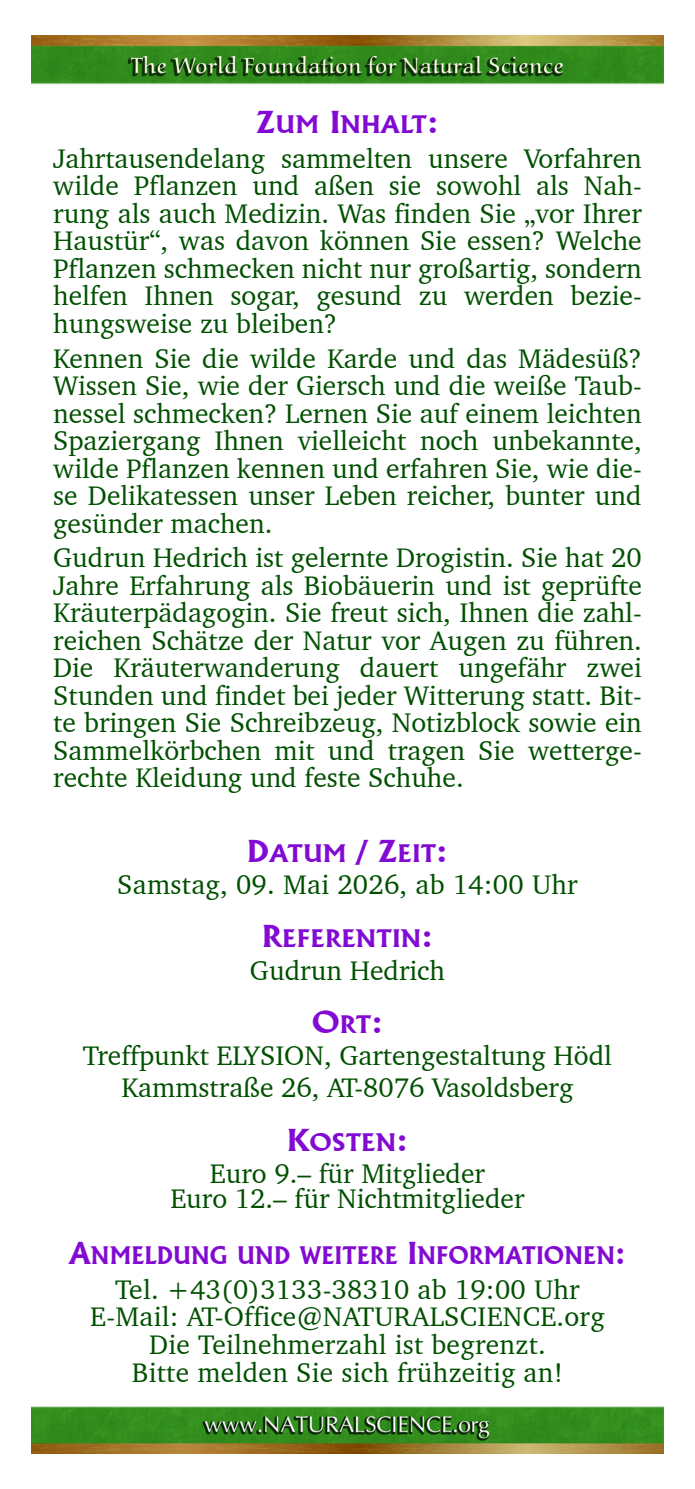
<style>
.page{position:relative;width:695px;height:1489px;background:#fff}
.page>*{position:absolute;margin:0;border:0;box-sizing:border-box;transform-origin:0 0}
.t1{font:29.5px "Flareserif 821 BT Bold SC800";color:#820ad2;scale:1.1 1}
._2_text{font:27.5px/27.5px "Charter BT";color:#005000;text-align:justify}
.short_Text{font:27.5px/27.5px "Charter BT";letter-spacing:.01em;color:#005000;text-align:center}
._1_titel_enchanted{font:27.5px "Charter BT";color:#005000}
._1_titel_enchanted-2{font:23.5px "Flareserif 821 BT Bold SC800";color:#820ad2;scale:1.1 1}
._1_titel_enchanted-3{font:23.5px "Flareserif 821 BT Bold SC800";color:#820ad2}
.s1{font-size:29.5px}
.s2{font-size:23.5px}
</style>
<div class="page">
<img style="left:32px;top:35px;width:631px;height:1418px">
<p class="_1_titel_enchanted-2" style="left:256px;top:110px;width:167px"><span class="s1">Z</span>UM <span class="s1">I</span>NHALT<span class="s1">:</span></p>
<p class="_2_text" style="left:53px;top:144px;width:590px">Jahrtausendelang sammelten unsere Vorfahren wilde Pflanzen und aßen sie sowohl als Nah&shy;rung als auch Medizin. Was finden Sie „vor Ihrer Haustür“, was davon können Sie essen? Welche Pflanzen schmecken nicht nur großartig, sondern helfen Ihnen sogar, gesund zu werden bezie&shy;hungsweise zu bleiben?</p>
<p class="_2_text" style="left:53px;top:344px;width:590px">Kennen Sie die wilde Karde und das Mädesüß?<br>Wissen Sie, wie der Giersch und die weiße Taub&shy;nessel schmecken? Lernen Sie auf einem leichten Spaziergang Ihnen vielleicht noch unbekannte, wilde Pflanzen kennen und erfahren Sie, wie die&shy;se Delikatessen unser Leben reicher, bunter und gesünder machen.</p>
<p class="_2_text" style="left:53px;top:543px;width:590px">Gudrun Hedrich ist gelernte Drogistin. Sie hat 20<br>Jahre Erfahrung als Biobäuerin und ist geprüfte Kräuterpädagogin. Sie freut sich, Ihnen die zahl&shy;reichen Schätze der Natur vor Augen zu führen.<br>Die Kräuterwanderung dauert ungefähr zwei Stunden und findet bei jeder Witterung statt. Bit&shy;te bringen Sie Schreibzeug, Notizblock sowie ein Sammelkörbchen mit und tragen Sie wetterge&shy;rechte Kleidung und feste Schuhe.</p>
<p class="_1_titel_enchanted-2" style="left:247px;top:838px;width:184px"><span class="s1">D</span>ATUM <span class="s1">/ Z</span>EIT<span class="s1">:</span></p>
<p class="_2_text" style="left:117px;top:870px;width:462px">Samstag, 09. Mai 2026, ab 14:00 Uhr</p>
<p class="_1_titel_enchanted-2" style="left:262px;top:924px;width:157px"><span class="s1">R</span>EFERENTIN<span class="s1">:</span></p>
<p class="_2_text" style="left:250px;top:955px;width:197px">Gudrun Hedrich</p>
<p class="t1" style="left:312px;top:1003px;width:66px">O<span class="s2">RT</span>:</p>
<p class="_1_titel_enchanted" style="left:83px;top:1038px;width:530px">Treffpunkt ELYSION, Gartengestaltung Hödl</p>
<p class="_1_titel_enchanted" style="left:121px;top:1070px;width:453px">Kammstraße 26, AT-8076 Vasoldsberg</p>
<p class="_1_titel_enchanted-2" style="left:287px;top:1127px;width:112px"><span class="s1">K</span>OSTEN<span class="s1">:</span></p>
<p class="_1_titel_enchanted" style="left:210px;top:1156px;width:276px">Euro 9.– für Mitglieder</p>
<p class="_1_titel_enchanted" style="left:170px;top:1181px;width:355px">Euro 12.– für Nichtmitglieder</p>
<p class="_1_titel_enchanted-3" style="left:69px;top:1240px;width:557px"><span class="s1">A</span>NMELDUNG UND WEITERE <span class="s1">I</span>NFORMATIONEN<span class="s1">:</span></p>
<p class="short_Text" style="left:115px;top:1275px;width:466px">Tel. +43(0)3133-38310 ab 19:00 Uhr</p>
<p class="short_Text" style="left:90px;top:1302px;width:516px">E-Mail: AT-Office@NATURALSCIENCE.org</p>
<p class="short_Text" style="left:132px;top:1330px;width:432px">Die Teilnehmerzahl ist begrenzt.<br>Bitte melden Sie sich frühzeitig an!</p>
</div>
